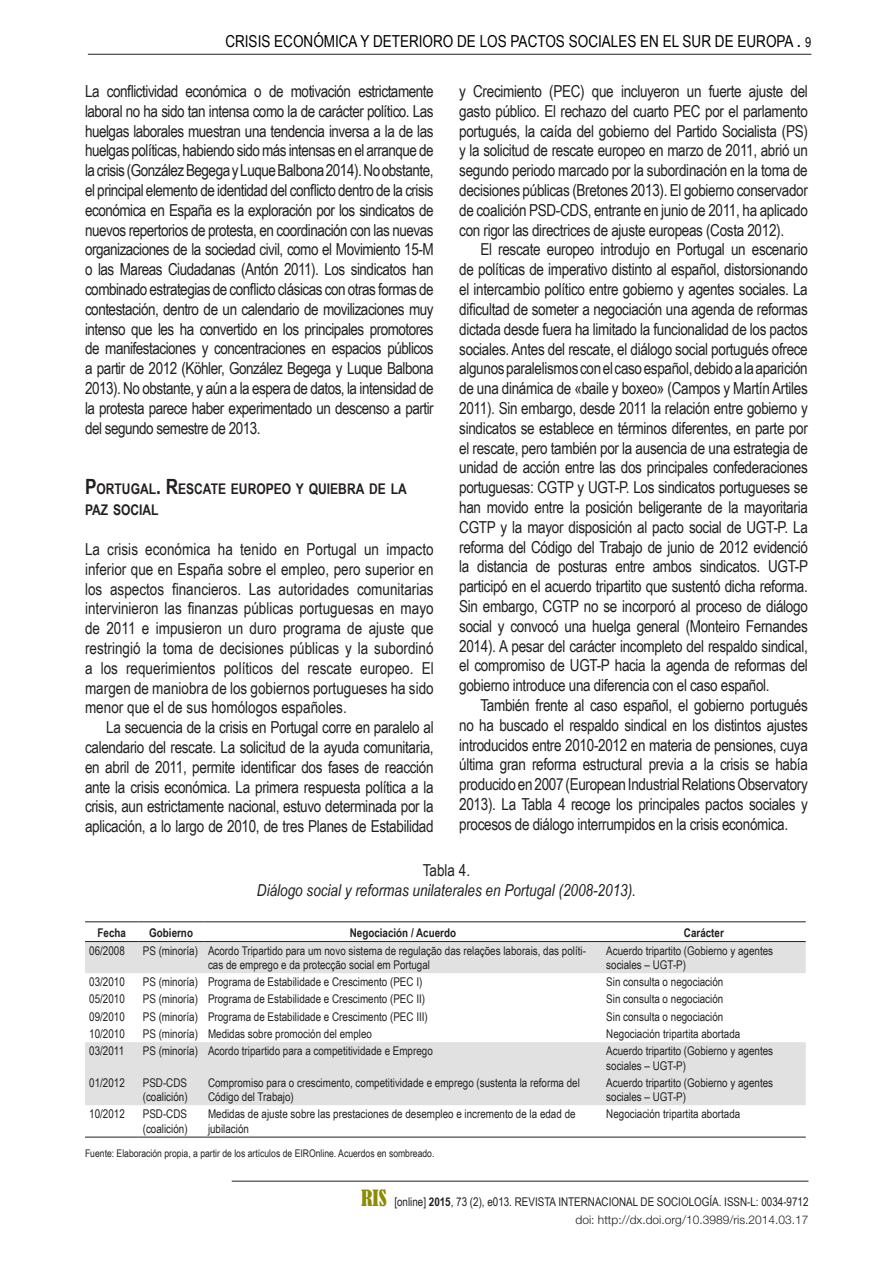
<style>
.page{position:relative;width:893px;height:1263px;background:#fff}
.page>*{position:absolute;margin:0;border:0;box-sizing:border-box;transform-origin:0 0}
.t1{font:16.5px/19.8px "Arial Narrow";letter-spacing:-.02em;color:#231f20;text-align:justify}
.t2{font:16.5px "Arial Narrow";color:#000}
.t3{font:italic 16.5px "Arial Narrow";color:#231f20}
.t4{font:700 14.7px/21px "Arial Narrow";color:#231f20}
.t5{font:12px/14.4px "Arial Narrow";color:#231f20}
.t6{font:300 12px "Helvetica Neue";color:#231f20}
.t7{font:700 12px "Arial Narrow";color:#231f20}
.t8{font:10.5px "Arial Narrow";color:#231f20}
.s1{font-size:21px}
.s2{font-size:13.5px}
.s3{font-family:"Bernard";font-stretch:condensed;font-size:21px;color:#8d8b02}
.s4{font-weight:700}
</style>
<div class="page">
<hr style="left:88px;top:54px;width:723px;height:1px;background:#231f20">
<hr style="left:232px;top:1181px;width:576px;height:1px;background:#231f20">
<svg style="left:85px;top:942px;width:721px;height:163px;fill:#e1e1e1"></svg>
<svg style="left:85px;top:1136px;width:721px;height:1px"></svg>
<hr style="left:85px;top:921px;width:54px;height:1px;background:#231f20">
<hr style="left:139px;top:921px;width:65px;height:1px;background:#231f20">
<hr style="left:204px;top:921px;width:398px;height:1px;background:#231f20">
<hr style="left:602px;top:921px;width:204px;height:1px;background:#231f20">
<hr style="left:85px;top:1137px;width:54px;height:1px;background:#231f20">
<hr style="left:139px;top:1137px;width:65px;height:1px;background:#231f20">
<hr style="left:204px;top:1137px;width:398px;height:1px;background:#231f20">
<hr style="left:602px;top:1137px;width:204px;height:1px;background:#231f20">
<hr style="left:85px;top:941px;width:54px;height:1px;background:#231f20">
<hr style="left:139px;top:941px;width:65px;height:1px;background:#231f20">
<hr style="left:204px;top:941px;width:398px;height:1px;background:#231f20">
<hr style="left:602px;top:941px;width:204px;height:1px;background:#231f20">
<p class="t2" style="left:225px;top:32px;width:587px">CRISIS ECONÓMICA Y DETERIORO DE LOS PACTOS SOCIALES EN EL SUR DE EUROPA <span class="s1">.</span> <span class="s2">9</span></p>
<p class="t1" style="left:85px;top:81px;width:350px">La conflictividad económica o de motivación estrictamente laboral no ha sido tan intensa como la de carácter político. Las huelgas laborales muestran una tendencia inversa a la de las huelgas políticas, habiendo sido más intensas en el arranque de la crisis (González Begega y Luque Balbona 2014). No obstante, el principal elemento de identidad del conflicto dentro de la crisis económica en España es la exploración por los sindicatos de nuevos repertorios de protesta, en coordinación con las nuevas organizaciones de la sociedad civil, como el Movimiento 15-M o las Mareas Ciudadanas (Antón 2011). Los sindicatos han combinado estrategias de conflicto clásicas con otras formas de contestación, dentro de un calendario de movilizaciones muy intenso que les ha convertido en los principales promotores de manifestaciones y concentraciones en espacios públicos a partir de 2012 (Köhler, González Begega y Luque Balbona 2013). No obstante, y aún a la espera de datos, la intensidad de la protesta parece haber experimentado un descenso a partir del segundo semestre de 2013.</p>
<p class="t1" style="left:459px;top:81px;width:350px">y Crecimiento (PEC) que incluyeron un fuerte ajuste del gasto público. El rechazo del cuarto PEC por el parlamento portugués, la caída del gobierno del Partido Socialista (PS) y la solicitud de rescate europeo en marzo de 2011, abrió un segundo periodo marcado por la subordinación en la toma de decisiones públicas (Bretones 2013). El gobierno conservador de coalición PSD-CDS, entrante en junio de 2011, ha aplicado con rigor las directrices de ajuste europeas (Costa 2012).</p>
<p class="t1" style="left:459px;top:240px;width:350px;text-indent:21px">El rescate europeo introdujo en Portugal un escenario de políticas de imperativo distinto al español, distorsionando el intercambio político entre gobierno y agentes sociales. La dificultad de someter a negociación una agenda de reformas dictada desde fuera ha limitado la funcionalidad de los pactos sociales. Antes del rescate, el diálogo social portugués ofrece algunos paralelismos con el caso español, debido a la aparición de una dinámica de «baile y boxeo» (Campos y Martín Artiles 2011). Sin embargo, desde 2011 la relación entre gobierno y sindicatos se establece en términos diferentes, en parte por el rescate, pero también por la ausencia de una estrategia de unidad de acción entre las dos principales confederaciones portuguesas: CGTP y UGT-P. Los sindicatos portugueses se han movido entre la posición beligerante de la mayoritaria CGTP y la mayor disposición al pacto social de UGT-P. La reforma del Código del Trabajo de junio de 2012 evidenció la distancia de posturas entre ambos sindicatos. UGT-P participó en el acuerdo tripartito que sustentó dicha reforma.<br>Sin embargo, CGTP no se incorporó al proceso de diálogo social y convocó una huelga general (Monteiro Fernandes 2014). A pesar del carácter incompleto del respaldo sindical, el compromiso de UGT-P hacia la agenda de reformas del gobierno introduce una diferencia con el caso español.</p>
<p class="t1" style="left:459px;top:695px;width:350px;text-indent:21px">También frente al caso español, el gobierno portugués no ha buscado el respaldo sindical en los distintos ajustes introducidos entre 2010-2012 en materia de pensiones, cuya última gran reforma estructural previa a la crisis se había producido en 2007 (European Industrial Relations Observatory 2013). La Tabla 4 recoge los principales pactos sociales y procesos de diálogo interrumpidos en la crisis económica.</p>
<p class="t1" style="left:423px;top:860px;width:49px">Tabla 4.</p>
<p class="t3" style="left:257px;top:880px;width:381px">Diálogo social y reformas unilaterales en Portugal (2008-2013).</p>
<p class="t4" style="left:85px;top:478px;width:323px"><span class="s1">P</span>ORTUGAL<span class="s1">. R</span>ESCATE EUROPEO Y QUIEBRA DE LA<br>PAZ SOCIAL</p>
<p class="t1" style="left:85px;top:539px;width:350px">La crisis económica ha tenido en Portugal un impacto inferior que en España sobre el empleo, pero superior en los aspectos financieros. Las autoridades comunitarias intervinieron las finanzas públicas portuguesas en mayo de 2011 e impusieron un duro programa de ajuste que restringió la toma de decisiones públicas y la subordinó a los requerimientos políticos del rescate europeo. El margen de maniobra de los gobiernos portugueses ha sido menor que el de sus homólogos españoles.</p>
<p class="t1" style="left:85px;top:717px;width:350px;text-indent:21px">La secuencia de la crisis en Portugal corre en paralelo al calendario del rescate. La solicitud de la ayuda comunitaria, en abril de 2011, permite identificar dos fases de reacción ante la crisis económica. La primera respuesta política a la crisis, aun estrictamente nacional, estuvo determinada por la aplicación, a lo largo de 2010, de tres Planes de Estabilidad</p>
<p class="t7" style="left:98px;top:926px;width:30px">Fecha</p>
<p class="t7" style="left:149px;top:926px;width:45px">Gobierno</p>
<p class="t7" style="left:350px;top:926px;width:108px">Negociación / Acuerdo</p>
<p class="t7" style="left:684px;top:926px;width:41px">Carácter</p>
<p class="t5" style="left:89px;top:943px;width:37px">06/2008</p>
<p class="t5" style="left:208px;top:943px;width:380px;text-indent:-65px">PS (minoría) Acordo Tripartido para um novo sistema de regulação das relações laborais, das políti&shy;cas de emprego e da protecção social em Portugal</p>
<p class="t5" style="left:606px;top:943px;width:168px">Acuerdo tripartito (Gobierno y agentes sociales – UGT-P)</p>
<p class="t5" style="left:89px;top:975px;width:37px">03/2010</p>
<p class="t5" style="left:143px;top:975px;width:281px">PS (minoría) Programa de Estabilidade e Crescimento (PEC I)</p>
<p class="t5" style="left:606px;top:975px;width:119px">Sin consulta o negociación</p>
<p class="t5" style="left:89px;top:992px;width:37px">05/2010</p>
<p class="t5" style="left:143px;top:992px;width:284px">PS (minoría) Programa de Estabilidade e Crescimento (PEC II)</p>
<p class="t5" style="left:606px;top:992px;width:119px">Sin consulta o negociación</p>
<p class="t5" style="left:89px;top:1009px;width:37px">09/2010</p>
<p class="t5" style="left:143px;top:1009px;width:287px">PS (minoría) Programa de Estabilidade e Crescimento (PEC III)</p>
<p class="t5" style="left:606px;top:1009px;width:119px">Sin consulta o negociación</p>
<p class="t5" style="left:89px;top:1026px;width:37px">10/2010</p>
<p class="t5" style="left:143px;top:1026px;width:231px">PS (minoría) Medidas sobre promoción del empleo</p>
<p class="t5" style="left:606px;top:1026px;width:136px">Negociación tripartita abortada</p>
<p class="t5" style="left:89px;top:1044px;width:36px">03/2011</p>
<p class="t5" style="left:143px;top:1044px;width:291px">PS (minoría) Acordo tripartido para a competitividade e Emprego</p>
<p class="t5" style="left:606px;top:1044px;width:168px">Acuerdo tripartito (Gobierno y agentes sociales – UGT-P)</p>
<p class="t5" style="left:89px;top:1075px;width:37px">01/2012</p>
<p class="t5" style="left:143px;top:1075px;width:46px">PSD-CDS (coalición)</p>
<p class="t5" style="left:208px;top:1075px;width:373px">Compromiso para o crescimento, competitividade e emprego (sustenta la reforma del<br>Código del Trabajo)</p>
<p class="t5" style="left:606px;top:1075px;width:168px">Acuerdo tripartito (Gobierno y agentes sociales – UGT-P)</p>
<p class="t5" style="left:89px;top:1107px;width:37px">10/2012</p>
<p class="t5" style="left:143px;top:1107px;width:46px">PSD-CDS (coalición)</p>
<p class="t5" style="left:208px;top:1107px;width:369px">Medidas de ajuste sobre las prestaciones de desempleo e incremento de la edad de jubilación</p>
<p class="t5" style="left:606px;top:1107px;width:136px">Negociación tripartita abortada</p>
<p class="t8" style="left:85px;top:1147px;width:351px">Fuente: Elaboración propia, a partir de los artículos de EIROnline. Acuerdos en sombreado.</p>
<p class="t5" style="left:361px;top:1195px;width:449px"><span class="s3">RIS</span> [online] <span class="s4">2015</span>, 73 (2), e013. REVISTA INTERNACIONAL DE SOCIOLOGÍA. ISSN-L: 0034-9712</p>
<p class="t6" style="left:575px;top:1213px;width:234px">doi: http://dx.doi.org/10.3989/ris.2014.03.17</p>
</div>
